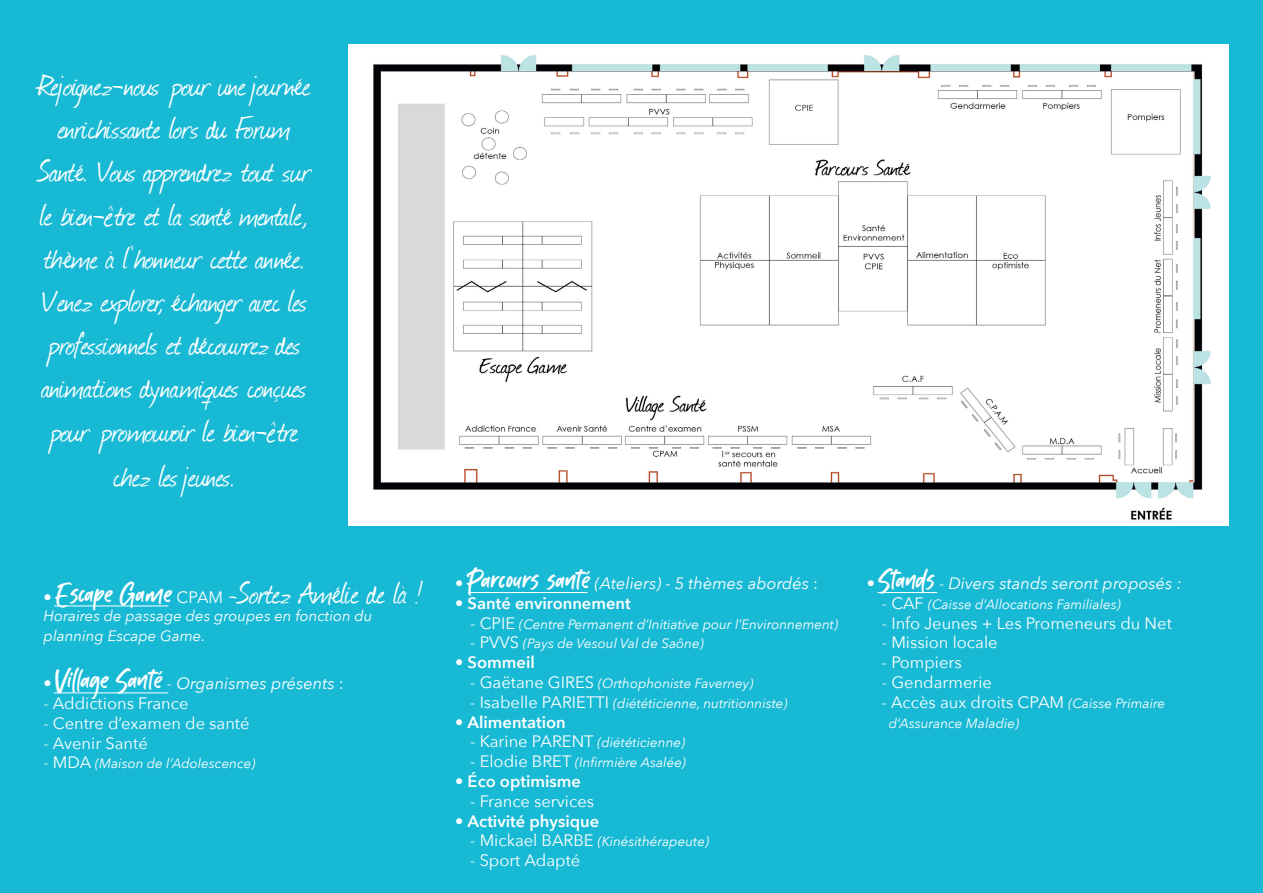
<style>
.page{position:relative;width:1263px;height:893px;background:#18b9d4}
.page>*{position:absolute;margin:0;border:0;box-sizing:border-box;transform-origin:0 0}
.t1{font:40.5px "Kabut Hitam";color:#fff}
.t2{font:36px/43.3px "Journal";letter-spacing:-.01em;color:#fff;text-align:center}
.t3{font:16.5px "Avenir Next";color:#fff}
.t4{font:italic 16.5px "Avenir Next";color:#fff}
.t5{font:600 16.5px "Avenir Next";color:#fff}
.t6{font:italic 15px/19.8px "Avenir Next";color:#fff}
.t7{font:italic 13.5px "Avenir Next";color:#fff}
.s1{font-family:"Avenir Next";font-size:16.5px}
.s2{font-size:25.5px}
.s3{font-style:normal}
.s4{font-style:normal;font-size:16.5px}
.s5{font-weight:400}
.s6{font-style:italic;font-size:13.5px}
</style>
<div class="page">
<img style="left:349px;top:45px;width:879px;height:480px">
<div style="left:463px;top:503px;width:189px;height:22px;background:#fff"></div>
<hr style="left:54px;top:606px;width:114px;height:1px;background:#fff">
<hr style="left:877px;top:592px;width:60px;height:1px;background:#fff">
<hr style="left:54px;top:693px;width:114px;height:1px;background:#fff">
<hr style="left:468px;top:592px;width:119px;height:1px;background:#fff">
<p class="t2" style="left:38px;top:63px;width:275px">Rejoignez-nous pour une journée enrichissante lors du Forum<br>Santé. Vous apprendrez tout sur le bien-être et la santé mentale, thème à l’honneur cette année.<br>Venez explorer, échanger avec les professionnels et découvrez des animations dynamiques conçues pour promouvoir le bien-être chez les jeunes.</p>
<h1 class="t1" style="left:44px;top:573px;width:130px"><span class="s1">•</span> Escape Game</h1>
<h2 class="t2" style="left:177px;top:571px;width:247px"><span class="s1">CPAM</span> <span class="s2">-</span> Sortez Amélie de là !</h2>
<p class="t6" style="left:44px;top:605px;width:330px">Horaires de passage des groupes en fonction du planning Escape Game.</p>
<h1 class="t1" style="left:44px;top:660px;width:121px"><span class="s1">•</span> Village Santé</h1>
<p class="t4" style="left:167px;top:669px;width:178px"><span class="s3">-</span> Organismes présents <span class="s3">:</span></p>
<p class="t3" style="left:44px;top:689px;width:146px">- Addictions France</p>
<p class="t3" style="left:44px;top:709px;width:208px">- Centre d’examen de santé</p>
<p class="t3" style="left:44px;top:729px;width:106px">- Avenir Santé</p>
<p class="t7" style="left:44px;top:752px;width:213px"><span class="s4">- MDA</span> (Maison de l’Adolescence)</p>
<h1 class="t1" style="left:455px;top:559px;width:137px"><span class="s1">•</span> Parcours santé</h1>
<p class="t4" style="left:595px;top:569px;width:225px">(Ateliers) - 5 thèmes abordés <span class="s3">:</span></p>
<p class="t5" style="left:455px;top:589px;width:177px"><span class="s5">•</span> Santé environnement</p>
<p class="t7" style="left:470px;top:612px;width:369px"><span class="s4">- CPIE</span> (Centre Permanent d’Initiative pour l’Environnement)</p>
<p class="t7" style="left:470px;top:632px;width:235px"><span class="s4">- PVVS</span> (Pays de Vesoul Val de Saône)</p>
<p class="t5" style="left:455px;top:648px;width:81px"><span class="s5">•</span> Sommeil</p>
<p class="t7" style="left:470px;top:672px;width:285px"><span class="s4">- Gaëtane GIRES</span> (Orthophoniste Faverney)</p>
<p class="t7" style="left:470px;top:692px;width:319px"><span class="s4">- Isabelle PARIETTI</span> (diététicienne, nutritionniste)</p>
<p class="t5" style="left:455px;top:708px;width:112px"><span class="s5">•</span> Alimentation</p>
<p class="t7" style="left:470px;top:731px;width:216px"><span class="s4">- Karine PARENT</span> (diététicienne)</p>
<p class="t7" style="left:470px;top:751px;width:217px"><span class="s4">- Elodie BRET</span> (Infirmière Asalée)</p>
<p class="t5" style="left:455px;top:767px;width:127px"><span class="s5">•</span> Éco optimisme</p>
<p class="t3" style="left:470px;top:787px;width:125px">- France services</p>
<p class="t5" style="left:455px;top:807px;width:145px"><span class="s5">•</span> Activité physique</p>
<p class="t7" style="left:470px;top:830px;width:240px"><span class="s4">- Mickael BARBE</span> (Kinésithérapeute)</p>
<p class="t3" style="left:470px;top:846px;width:112px">- Sport Adapté</p>
<h1 class="t1" style="left:867px;top:559px;width:69px"><span class="s1">•</span> Stands</h1>
<p class="t4" style="left:939px;top:569px;width:244px"><span class="s3">-</span> Divers stands seront proposés :</p>
<p class="t7" style="left:882px;top:593px;width:240px"><span class="s4">- CAF</span> (Caisse d’Allocations Familiales)</p>
<p class="t3" style="left:882px;top:609px;width:291px">- Info Jeunes + Les Promeneurs du Net</p>
<p class="t3" style="left:882px;top:629px;width:117px">- Mission locale</p>
<p class="t3" style="left:882px;top:648px;width:81px">- Pompiers</p>
<p class="t3" style="left:882px;top:668px;width:112px">- Gendarmerie</p>
<p class="t3" style="left:882px;top:688px;width:285px">- Accès aux droits CPAM <span class="s6">(Caisse Primaire</span></p>
<p class="t7" style="left:889px;top:711px;width:132px">d’Assurance Maladie)</p>
</div>
